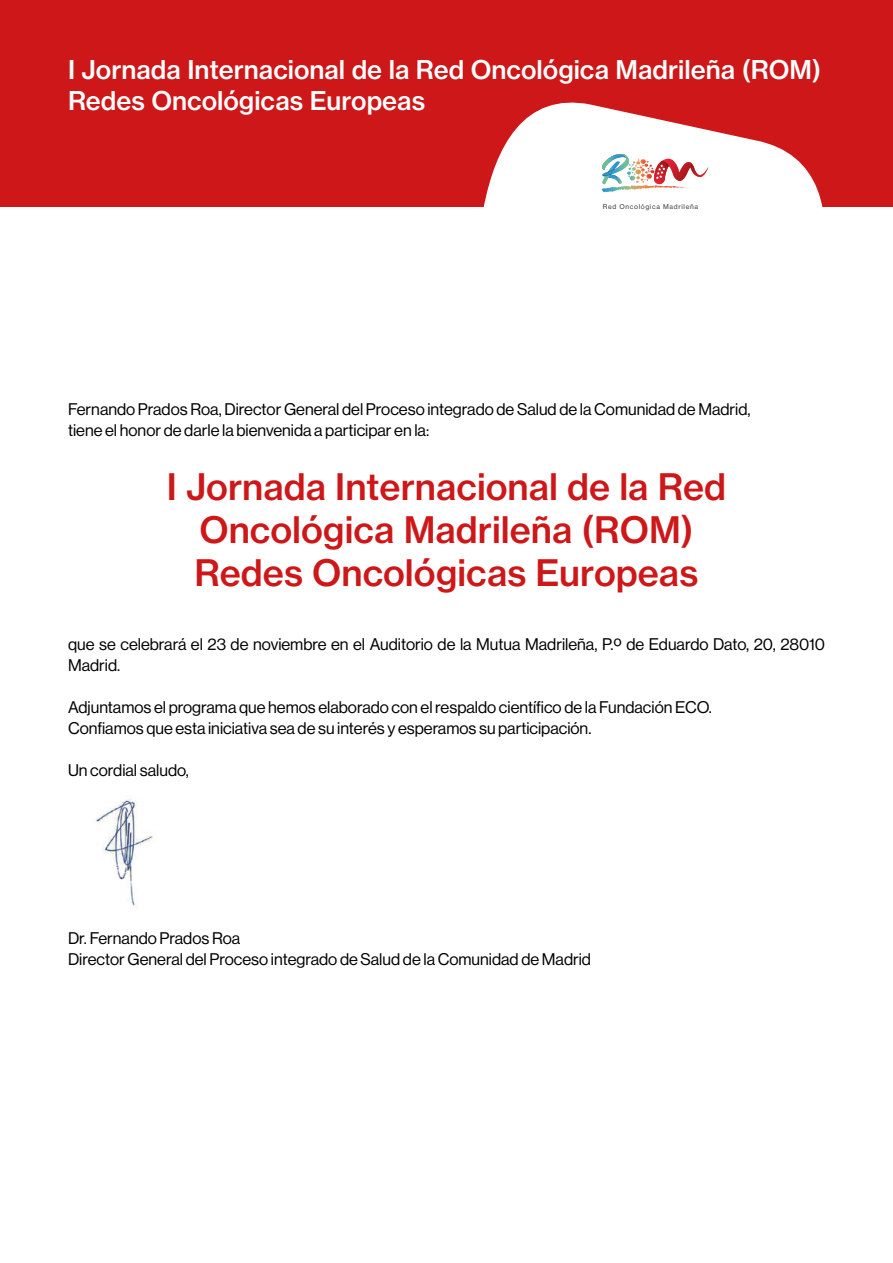
<style>
.page{position:relative;width:893px;height:1263px;background:#fff}
.page>*{position:absolute;margin:0;border:0;box-sizing:border-box;transform-origin:0 0}
.t1{font:36px/43.2px "N Haas Grotesk TX Std 65 Md";color:#cd1719;text-align:center}
.t2{font:25.5px/30.6px "N Haas Grotesk TX Std 65 Md";color:#fff}
.t3{font:16.5px/21px "N Haas Grotesk DS Std 55 Rg";color:#000}
.t4{font:6.6px "N Haas Grotesk TX Std 55 Rg";letter-spacing:.1em;color:#3c3c3b}
</style>
<div class="page">
<div style="left:0;top:0;width:893px;height:206px;background:#cd1719"></div>
<svg style="left:470px;top:102px;width:363px;height:105px;fill:#fff"></svg>
<img style="left:601px;top:154px;width:108px;height:39px">
<img style="left:96px;top:795px;width:57px;height:111px">
<h2 class="t2" style="left:68px;top:55px;width:754px">I Jornada Internacional de la Red Oncológica Madrileña (ROM)<br>Redes Oncológicas Europeas</h2>
<p class="t4" style="left:603px;top:202px;width:97px">Red Oncológica Madrileña</p>
<p class="t3" style="left:68px;top:398px;width:684px">Fernando Prados Roa, Director General del Proceso integrado de Salud de la Comunidad de Madrid, tiene el honor de darle la bienvenida a participar en la:</p>
<h1 class="t1" style="left:167px;top:465px;width:561px">I Jornada Internacional de la Red<br>Oncológica Madrileña (ROM)<br>Redes Oncológicas Europeas</h1>
<p class="t3" style="left:68px;top:634px;width:758px">que se celebrará el 23 de noviembre en el Auditorio de la Mutua Madrileña, P.º de Eduardo Dato, 20, 28010<br>Madrid.</p>
<p class="t3" style="left:68px;top:697px;width:645px">Adjuntamos el programa que hemos elaborado con el respaldo científico de la Fundación ECO.<br>Confiamos que esta iniciativa sea de su interés y esperamos su participación.</p>
<p class="t3" style="left:68px;top:760px;width:122px">Un cordial saludo,</p>
<p class="t3" style="left:68px;top:928px;width:524px">Dr. Fernando Prados Roa<br>Director General del Proceso integrado de Salud de la Comunidad de Madrid</p>
</div>
